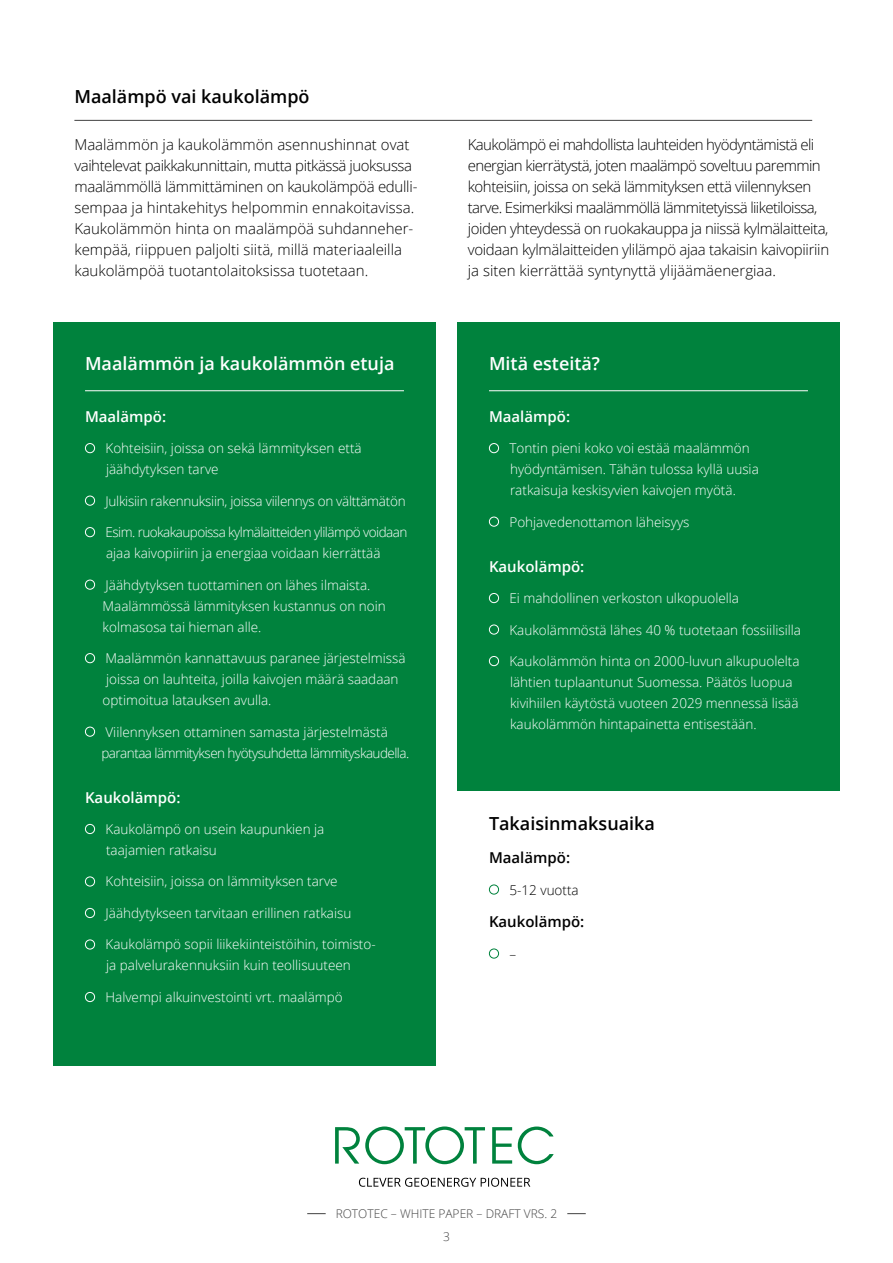
<style>
.page{position:relative;width:893px;height:1263px;background:#fff}
.page>*{position:absolute;margin:0;border:0;box-sizing:border-box;transform-origin:0 0}
.t1{font:600 18px "Open Sans";color:#fff}
.t2{font:600 18px "Open Sans";color:#000}
.t3{font:300 15px/21px "Open Sans";letter-spacing:-.02em;color:#000}
.t4{font:300 15px/21px "Open Sans";color:#000}
.t5{font:600 15px "Open Sans";color:#fff}
.t6{font:600 15px "Open Sans";color:#000}
.t7{font:300 13.5px/21px "Open Sans";color:#fff}
.t8{font:300 13.5px/21px "Open Sans";letter-spacing:-.04em;color:#fff}
.t9{font:300 13.5px "Open Sans";letter-spacing:-.02em;color:#fff}
.t10{font:300 13.5px "Open Sans";color:#000}
.t11{font:300 12px "Open Sans";color:#424242}
</style>
<div class="page">
<svg style="left:567px;top:1213px;width:19px;height:1px"></svg>
<svg style="left:307px;top:1213px;width:19px;height:1px"></svg>
<svg style="left:492px;top:1127px;width:20px;height:36px"></svg>
<svg style="left:518px;top:1126px;width:36px;height:38px"></svg>
<svg style="left:335px;top:1126px;width:150px;height:38px"></svg>
<svg style="left:359px;top:1178px;width:171px;height:9px"></svg>
<hr style="left:74px;top:120px;width:738px;height:1px;background:#424242">
<div style="left:53px;top:322px;width:383px;height:744px;background:#00823d"></div>
<div style="left:85px;top:443px;width:10px;height:10px;border:1px solid #fff;border-radius:50%"></div>
<div style="left:85px;top:496px;width:10px;height:10px;border:1px solid #fff;border-radius:50%"></div>
<div style="left:85px;top:527px;width:10px;height:10px;border:1px solid #fff;border-radius:50%"></div>
<div style="left:85px;top:580px;width:10px;height:10px;border:1px solid #fff;border-radius:50%"></div>
<div style="left:85px;top:653px;width:10px;height:10px;border:1px solid #fff;border-radius:50%"></div>
<div style="left:85px;top:727px;width:10px;height:10px;border:1px solid #fff;border-radius:50%"></div>
<div style="left:85px;top:824px;width:10px;height:10px;border:1px solid #fff;border-radius:50%"></div>
<div style="left:85px;top:876px;width:10px;height:10px;border:1px solid #fff;border-radius:50%"></div>
<div style="left:85px;top:908px;width:10px;height:10px;border:1px solid #fff;border-radius:50%"></div>
<div style="left:85px;top:939px;width:10px;height:10px;border:1px solid #fff;border-radius:50%"></div>
<div style="left:85px;top:992px;width:10px;height:10px;border:1px solid #fff;border-radius:50%"></div>
<hr style="left:85px;top:390px;width:319px;height:1px;background:#fff">
<div style="left:457px;top:322px;width:383px;height:469px;background:#00823d"></div>
<div style="left:489px;top:443px;width:10px;height:10px;border:1px solid #fff;border-radius:50%"></div>
<div style="left:489px;top:517px;width:10px;height:10px;border:1px solid #fff;border-radius:50%"></div>
<div style="left:489px;top:593px;width:10px;height:10px;border:1px solid #fff;border-radius:50%"></div>
<div style="left:489px;top:625px;width:10px;height:9px;border:1px solid #fff;border-radius:50%"></div>
<div style="left:489px;top:656px;width:10px;height:10px;border:1px solid #fff;border-radius:50%"></div>
<hr style="left:489px;top:390px;width:319px;height:1px;background:#fff">
<div style="left:489px;top:884px;width:10px;height:10px;border:1px solid #00823d;border-radius:50%"></div>
<div style="left:489px;top:948px;width:10px;height:10px;border:1px solid #00823d;border-radius:50%"></div>
<h1 class="t2" style="left:74px;top:84px;width:237px">Maalämpö vai kaukolämpö</h1>
<p class="t4" style="left:74px;top:133px;width:345px">Maalämmön ja kaukolämmön asennushinnat ovat vaihtelevat paikkakunnittain, mutta pitkässä juoksussa maalämmöllä lämmittäminen on kaukolämpöä edulli&shy;sempaa ja hintakehitys helpommin ennakoitavissa.<br>Kaukolämmön hinta on maalämpöä suhdanneher&shy;kempää, riippuen paljolti siitä, millä materiaaleilla kaukolämpöä tuotantolaitoksissa tuotetaan.</p>
<p class="t3" style="left:468px;top:133px;width:363px">Kaukolämpö ei mahdollista lauhteiden hyödyntämistä eli energian kierrätystä, joten maalämpö soveltuu paremmin kohteisiin, joissa on sekä lämmityksen että viilennyksen tarve. Esimerkiksi maalämmöllä lämmitetyissä liiketiloissa, joiden yhteydessä on ruokakauppa ja niissä kylmälaitteita, voidaan kylmälaitteiden ylilämpö ajaa takaisin kaivopiiriin ja siten kierrättää syntynyttä ylijäämäenergiaa.</p>
<h1 class="t1" style="left:85px;top:352px;width:311px">Maalämmön ja kaukolämmön etuja</h1>
<p class="t5" style="left:85px;top:406px;width:83px">Maalämpö:</p>
<p class="t7" style="left:106px;top:437px;width:258px">Kohteisiin, joissa on sekä lämmityksen että jäähdytyksen tarve</p>
<p class="t9" style="left:105px;top:491px;width:302px">Julkisiin rakennuksiin, joissa viilennys on välttämätön</p>
<p class="t8" style="left:105px;top:521px;width:303px">Esim. ruokakaupoissa kylmälaitteiden ylilämpö voidaan ajaa kaivopiiriin ja energiaa voidaan kierrättää</p>
<p class="t7" style="left:103px;top:574px;width:285px">Jäähdytyksen tuottaminen on lähes ilmaista.<br>Maalämmössä lämmityksen kustannus on noin kolmasosa tai hieman alle.</p>
<p class="t7" style="left:103px;top:647px;width:304px">Maalämmön kannattavuus paranee järjestelmissä joissa on lauhteita, joilla kaivojen määrä saadaan optimoitua latauksen avulla.</p>
<p class="t8" style="left:101px;top:721px;width:309px">Viilennyksen ottaminen samasta järjestelmästä parantaa lämmityksen hyötysuhdetta lämmityskaudella.</p>
<p class="t5" style="left:85px;top:787px;width:97px">Kaukolämpö:</p>
<p class="t7" style="left:106px;top:818px;width:220px">Kaukolämpö on usein kaupunkien ja taajamien ratkaisu</p>
<p class="t7" style="left:106px;top:871px;width:234px">Kohteisiin, joissa on lämmityksen tarve</p>
<p class="t7" style="left:106px;top:902px;width:247px">Jäähdytykseen tarvitaan erillinen ratkaisu</p>
<p class="t7" style="left:106px;top:934px;width:272px">Kaukolämpö sopii liikekiinteistöihin, toimisto&shy;ja palvelurakennuksiin kuin teollisuuteen</p>
<p class="t7" style="left:106px;top:986px;width:239px">Halvempi alkuinvestointi vrt. maalämpö</p>
<h1 class="t1" style="left:489px;top:352px;width:113px">Mitä esteitä?</h1>
<p class="t5" style="left:489px;top:406px;width:83px">Maalämpö:</p>
<p class="t7" style="left:509px;top:437px;width:251px">Tontin pieni koko voi estää maalämmön hyödyntämisen. Tähän tulossa kyllä uusia ratkaisuja keskisyvien kaivojen myötä.</p>
<p class="t7" style="left:509px;top:511px;width:182px">Pohjavedenottamon läheisyys</p>
<p class="t5" style="left:489px;top:556px;width:97px">Kaukolämpö:</p>
<p class="t7" style="left:509px;top:587px;width:231px">Ei mahdollinen verkoston ulkopuolella</p>
<p class="t7" style="left:509px;top:619px;width:293px">Kaukolämmöstä lähes 40 % tuotetaan fossiilisilla</p>
<p class="t7" style="left:509px;top:650px;width:292px">Kaukolämmön hinta on 2000-luvun alkupuolelta lähtien tuplaantunut Suomessa. Päätös luopua kivihiilen käytöstä vuoteen 2029 mennessä lisää kaukolämmön hintapainetta entisestään.</p>
<h1 class="t2" style="left:489px;top:812px;width:167px">Takaisinmaksuaika</h1>
<p class="t6" style="left:489px;top:847px;width:83px">Maalämpö:</p>
<p class="t10" style="left:509px;top:880px;width:71px">5-12 vuotta</p>
<p class="t6" style="left:489px;top:911px;width:97px">Kaukolämpö:</p>
<p class="t10" style="left:509px;top:944px;width:8px">–</p>
<p class="t11" style="left:336px;top:1206px;width:223px">ROTOTEC – WHITE PAPER – DRAFT VRS. 2</p>
<p class="t11" style="left:443px;top:1229px;width:8px">3</p>
</div>
